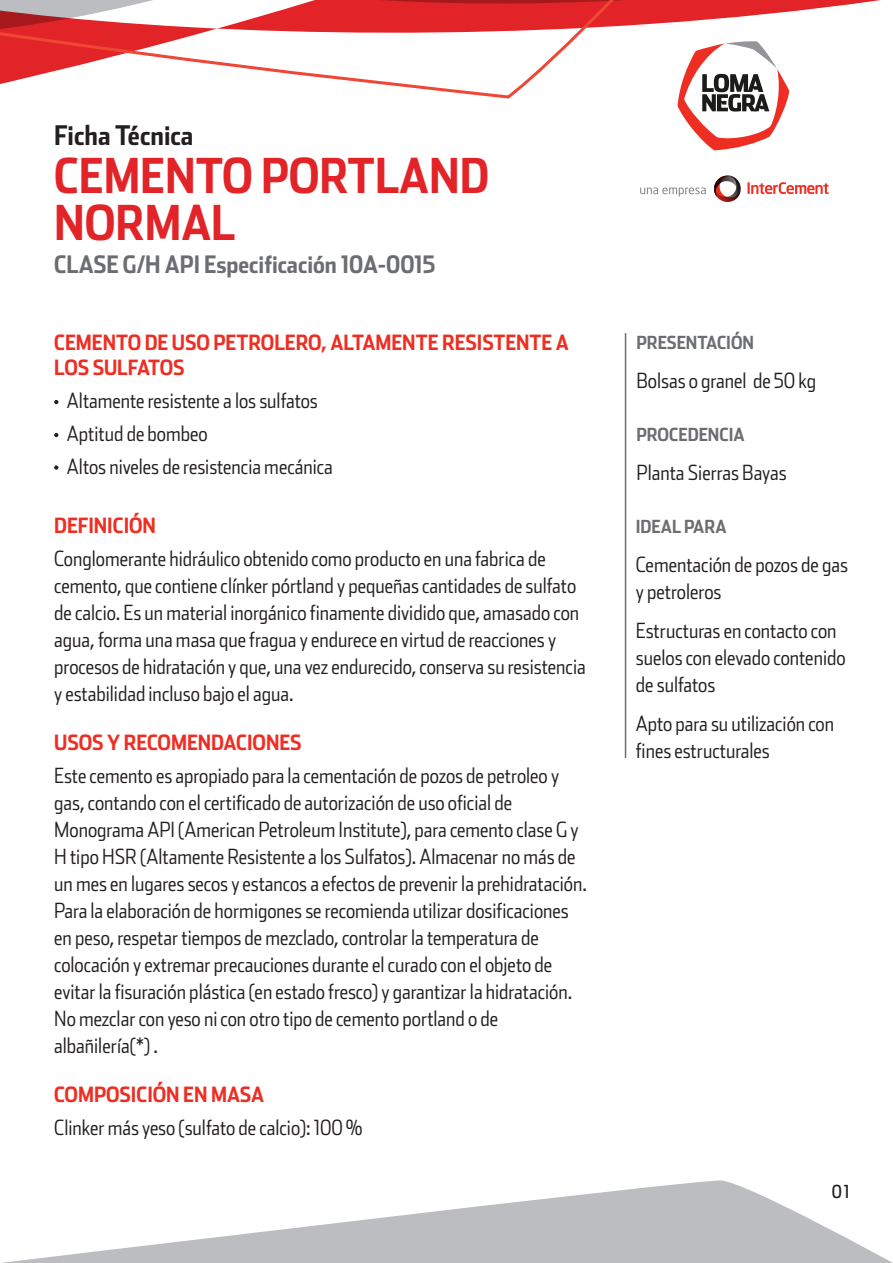
<style>
.page{position:relative;width:893px;height:1263px;background:#fff}
.page>*{position:absolute;margin:0;border:0;box-sizing:border-box;transform-origin:0 0}
.t1{font:700 48px/47.4px "Stainless Cond";color:#e22428}
.t2{font:700 27px "Stainless Cond";color:#231f20}
.t3{font:700 24px "Stainless Cond";color:#6c6d70}
.t4{font:300 21px/27px "Stainless Cond";color:#231f20}
.t5{font:700 21px/25.2px "Stainless Cond";color:#ee2e22}
.t6{font:700 18px "Stainless Cond";color:#6c6d70}
.t7{font:18px "Stainless Cond";color:#231f20}
</style>
<div class="page">
<svg style="left:1px;top:1180px;width:892px;height:83px;fill:#bcbdc0"></svg>
<svg style="left:714px;top:175px;width:115px;height:27px"></svg>
<svg style="left:640px;top:187px;width:66px;height:9px"></svg>
<svg style="left:677px;top:103px;width:110px;height:48px"></svg>
<svg style="left:0;top:0;width:881px;height:103px"></svg>
<hr style="left:625px;top:333px;width:1px;height:425px;background:#6c6d70">
<svg style="left:54px;top:400px;width:4px;height:4px"></svg>
<svg style="left:54px;top:433px;width:4px;height:4px"></svg>
<svg style="left:54px;top:465px;width:4px;height:5px"></svg>
<p class="t2" style="left:54px;top:119px;width:141px">Ficha Técnica</p>
<h1 class="t1" style="left:54px;top:151px;width:436px">CEMENTO PORTLAND<br>NORMAL</h1>
<p class="t3" style="left:54px;top:250px;width:383px">CLASE G/H API Especificación 10A-0015</p>
<p class="t5" style="left:54px;top:330px;width:516px">CEMENTO DE USO PETROLERO, ALTAMENTE RESISTENTE A<br>LOS SULFATOS</p>
<p class="t4" style="left:67px;top:384px;width:267px;line-height:33px">Altamente resistente a los sulfatos<br>Aptitud de bombeo<br>Altos niveles de resistencia mecánica</p>
<p class="t5" style="left:54px;top:512px;width:103px">DEFINICIÓN</p>
<p class="t4" style="left:54px;top:544px;width:533px">Conglomerante hidráulico obtenido como producto en una fabrica de cemento, que contiene clínker pórtland y pequeñas cantidades de sulfato de calcio. Es un material inorgánico finamente dividido que, amasado con agua, forma una masa que fragua y endurece en virtud de reacciones y procesos de hidratación y que, una vez endurecido, conserva su resistencia y estabilidad incluso bajo el agua.</p>
<p class="t5" style="left:54px;top:729px;width:249px">USOS Y RECOMENDACIONES</p>
<p class="t4" style="left:54px;top:762px;width:534px">Este cemento es apropiado para la cementación de pozos de petroleo y gas, contando con el certificado de autorización de uso oficial de Monograma API (American Petroleum Institute), para cemento clase G y H tipo HSR (Altamente Resistente a los Sulfatos). Almacenar no más de un mes en lugares secos y estancos a efectos de prevenir la prehidratación.<br>Para la elaboración de hormigones se recomienda utilizar dosificaciones en peso, respetar tiempos de mezclado, controlar la temperatura de colocación y extremar precauciones durante el curado con el objeto de evitar la fisuración plástica (en estado fresco) y garantizar la hidratación.<br>No mezclar con yeso ni con otro tipo de cemento portland o de albañilería(*) .</p>
<p class="t5" style="left:54px;top:1081px;width:211px">COMPOSICIÓN EN MASA</p>
<p class="t4" style="left:54px;top:1114px;width:310px">Clinker más yeso (sulfato de calcio): 100 %</p>
<p class="t6" style="left:636px;top:331px;width:119px">PRESENTACIÓN</p>
<p class="t4" style="left:636px;top:366px;width:181px">Bolsas o granel de 50 kg</p>
<p class="t6" style="left:636px;top:424px;width:110px">PROCEDENCIA</p>
<p class="t4" style="left:636px;top:459px;width:152px">Planta Sierras Bayas</p>
<p class="t6" style="left:636px;top:516px;width:92px">IDEAL PARA</p>
<p class="t4" style="left:636px;top:551px;width:214px">Cementación de pozos de gas y petroleros</p>
<p class="t4" style="left:636px;top:617px;width:211px">Estructuras en contacto con suelos con elevado contenido de sulfatos</p>
<p class="t4" style="left:636px;top:710px;width:200px">Apto para su utilización con fines estructurales</p>
<p class="t7" style="left:832px;top:1181px;width:19px">01</p>
</div>
